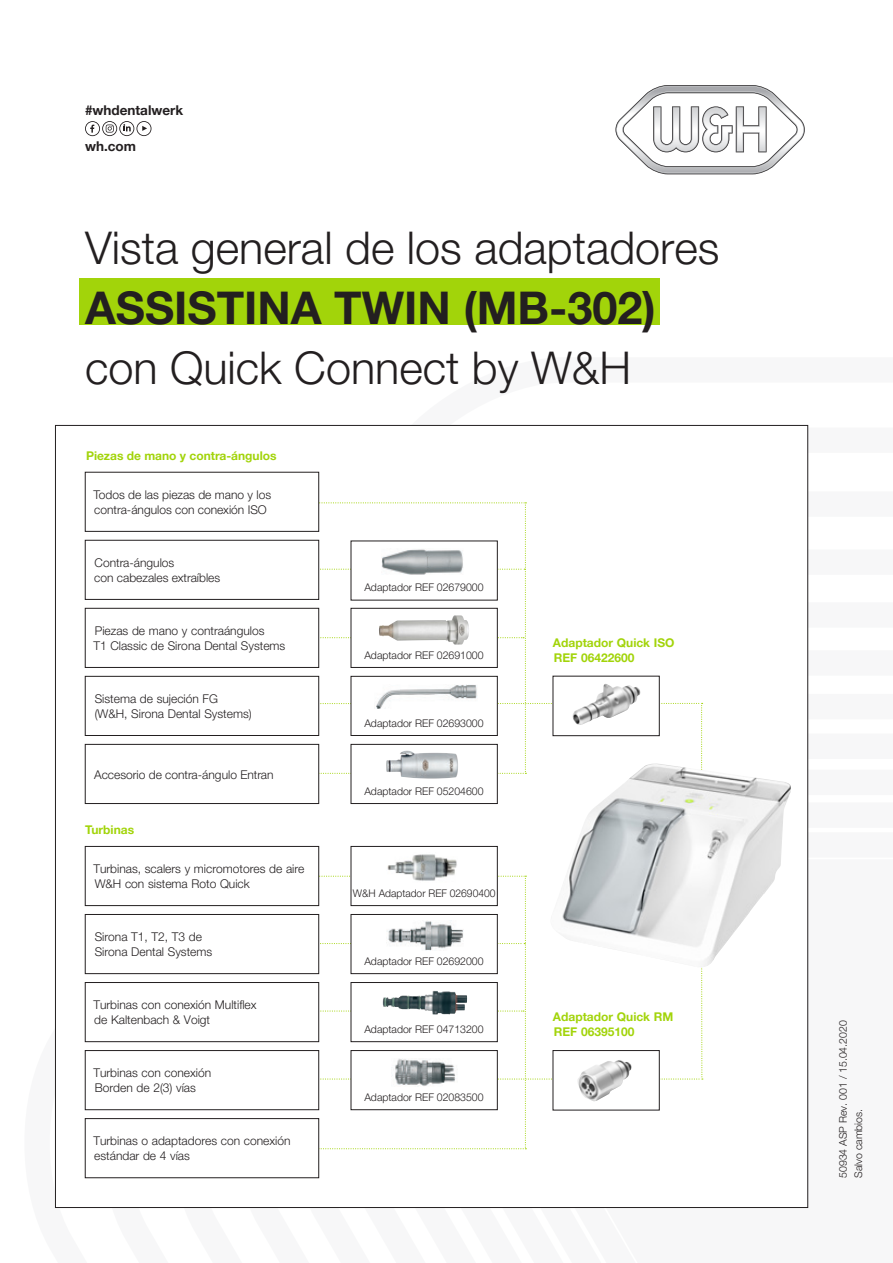
<style>
.page{position:relative;width:893px;height:1263px;background:#fff}
.page>*{position:absolute;margin:0;border:0;box-sizing:border-box;transform-origin:0 0}
.t1{font:45px "Helvetica Neue World 45 Lt";color:#231f20}
.t2{font:700 45px "Helvetica Neue World 75";color:#231f20}
.t3{font:700 13.5px "Helvetica Neue World 75";color:#231f20}
.t4{font:12px/15px "Helvetica Neue World 45 Lt";color:#231f20}
.t5{font:700 12px/15px "Helvetica Neue World 75";color:#a2d40a}
.t6{font:10.5px/15px "Helvetica Neue World 45 Lt";color:#231f20}
</style>
<div class="page">
<svg style="left:305px;top:502px;width:398px;height:272px"></svg>
<div style="left:85px;top:608px;width:234px;height:59px;background:#fff"></div>
<div style="left:85px;top:608px;width:234px;height:60px;border:1px solid #231f20"></div>
<div style="left:85px;top:540px;width:234px;height:59px;background:#fff"></div>
<div style="left:85px;top:540px;width:234px;height:60px;border:1px solid #231f20"></div>
<div style="left:85px;top:472px;width:234px;height:59px;background:#fff"></div>
<div style="left:85px;top:676px;width:234px;height:59px;background:#fff"></div>
<div style="left:85px;top:676px;width:234px;height:60px;border:1px solid #231f20"></div>
<div style="left:85px;top:744px;width:234px;height:59px;background:#fff"></div>
<div style="left:85px;top:744px;width:234px;height:60px;border:1px solid #231f20"></div>
<div style="left:351px;top:541px;width:146px;height:59px;background:#fff"></div>
<img style="left:382px;top:549px;width:81px;height:26px">
<div style="left:351px;top:608px;width:146px;height:59px;background:#fff"></div>
<div style="left:351px;top:608px;width:146px;height:60px;border:1px solid #231f20"></div>
<img style="left:379px;top:615px;width:90px;height:30px">
<div style="left:351px;top:676px;width:146px;height:59px;background:#fff"></div>
<div style="left:351px;top:676px;width:146px;height:60px;border:1px solid #231f20"></div>
<img style="left:376px;top:685px;width:101px;height:24px">
<div style="left:351px;top:744px;width:146px;height:59px;background:#fff"></div>
<div style="left:351px;top:744px;width:146px;height:60px;border:1px solid #231f20"></div>
<img style="left:386px;top:751px;width:72px;height:28px">
<div style="left:553px;top:676px;width:106px;height:60px;background:#fff"></div>
<img style="left:572px;top:684px;width:69px;height:41px">
<div style="left:553px;top:676px;width:106px;height:60px;border:1px solid #231f20"></div>
<svg style="left:305px;top:876px;width:398px;height:273px"></svg>
<div style="left:85px;top:846px;width:234px;height:59px;background:#fff"></div>
<div style="left:85px;top:846px;width:234px;height:60px;border:1px solid #231f20"></div>
<div style="left:351px;top:846px;width:146px;height:59px;background:#fff"></div>
<div style="left:351px;top:846px;width:146px;height:60px;border:1px solid #231f20"></div>
<img style="left:387px;top:854px;width:70px;height:27px">
<div style="left:85px;top:914px;width:234px;height:60px;background:#fff"></div>
<div style="left:85px;top:914px;width:234px;height:60px;border:1px solid #231f20"></div>
<div style="left:351px;top:1050px;width:146px;height:60px;background:#fff"></div>
<div style="left:351px;top:1050px;width:146px;height:60px;border:1px solid #231f20"></div>
<img style="left:392px;top:1059px;width:64px;height:27px">
<div style="left:351px;top:982px;width:146px;height:60px;background:#fff"></div>
<div style="left:351px;top:982px;width:146px;height:60px;border:1px solid #231f20"></div>
<img style="left:383px;top:991px;width:82px;height:24px">
<div style="left:351px;top:914px;width:146px;height:60px;background:#fff"></div>
<div style="left:351px;top:914px;width:146px;height:60px;border:1px solid #231f20"></div>
<img style="left:387px;top:921px;width:76px;height:29px">
<div style="left:85px;top:982px;width:234px;height:60px;background:#fff"></div>
<div style="left:85px;top:982px;width:234px;height:60px;border:1px solid #231f20"></div>
<div style="left:85px;top:1050px;width:234px;height:60px;background:#fff"></div>
<div style="left:85px;top:1050px;width:234px;height:60px;border:1px solid #231f20"></div>
<div style="left:85px;top:1118px;width:234px;height:60px;background:#fff"></div>
<div style="left:85px;top:1118px;width:234px;height:60px;border:1px solid #231f20"></div>
<div style="left:553px;top:1050px;width:106px;height:60px;background:#fff"></div>
<img style="left:577px;top:1060px;width:55px;height:42px">
<div style="left:553px;top:1050px;width:106px;height:60px;border:1px solid #231f20"></div>
<img style="left:550px;top:763px;width:241px;height:205px">
<svg style="left:615px;top:85px;width:190px;height:89px"></svg>
<svg style="left:85px;top:121px;width:66px;height:15px"></svg>
<div style="left:79px;top:278px;width:580px;height:46px;background:#a2d40a"></div>
<p class="t3" style="left:85px;top:102px;width:100px">#whdentalwerk</p>
<p class="t3" style="left:85px;top:138px;width:52px">wh.com</p>
<h1 class="t1" style="left:85px;top:222px;width:636px">Vista general de los adaptadores</h1>
<h1 class="t2" style="left:85px;top:282px;width:572px">ASSISTINA TWIN (MB-302)</h1>
<h1 class="t1" style="left:85px;top:342px;width:547px">con Quick Connect by W&amp;H</h1>
<p class="t5" style="left:86px;top:448px;width:192px">Piezas de mano y contra-ángulos</p>
<p class="t4" style="left:93px;top:487px;width:179px">Todos de las piezas de mano y los contra-ángulos con conexión ISO</p>
<p class="t4" style="left:94px;top:555px;width:127px">Contra-ángulos<br>con cabezales extraíbles</p>
<p class="t4" style="left:93px;top:623px;width:193px">Piezas de mano y contraángulos<br>T1 Classic de Sirona Dental Systems</p>
<p class="t4" style="left:95px;top:691px;width:159px">Sistema de sujeción FG (W&amp;H, Sirona Dental Systems)</p>
<p class="t4" style="left:94px;top:767px;width:181px">Accesorio de contra-ángulo Entran</p>
<p class="t5" style="left:85px;top:822px;width:50px">Turbinas</p>
<p class="t4" style="left:93px;top:861px;width:213px">Turbinas, scalers y micromotores de aire<br>W&amp;H con sistema Roto Quick</p>
<p class="t4" style="left:95px;top:929px;width:119px">Sirona T1, T2, T3 de<br>Sirona Dental Systems</p>
<p class="t4" style="left:93px;top:997px;width:165px">Turbinas con conexión Multiflex de Kaltenbach &amp; Voigt</p>
<p class="t4" style="left:93px;top:1065px;width:119px">Turbinas con conexión<br>Borden de 2(3) vías</p>
<p class="t4" style="left:93px;top:1133px;width:199px">Turbinas o adaptadores con conexión estándar de 4 vías</p>
<p class="t6" style="left:364px;top:580px;width:121px">Adaptador REF 02679000</p>
<p class="t6" style="left:364px;top:648px;width:121px">Adaptador REF 02691000</p>
<p class="t6" style="left:364px;top:716px;width:121px">Adaptador REF 02693000</p>
<p class="t6" style="left:364px;top:784px;width:121px">Adaptador REF 05204600</p>
<p class="t6" style="left:353px;top:886px;width:144px">W&amp;H Adaptador REF 02690400</p>
<p class="t6" style="left:364px;top:954px;width:121px">Adaptador REF 02692000</p>
<p class="t6" style="left:364px;top:1022px;width:121px">Adaptador REF 04713200</p>
<p class="t6" style="left:364px;top:1090px;width:121px">Adaptador REF 02083500</p>
<p class="t5" style="left:553px;top:635px;width:123px">Adaptador Quick ISO<br>REF 06422600</p>
<p class="t5" style="left:553px;top:1010px;width:122px">Adaptador Quick RM<br>REF 06395100</p>
<p class="t6" style="left:836px;top:1178px;width:159px;rotate:-90deg">50934 ASP Rev. 001 / 15.04.2020<br>Salvo cambios.</p>
</div>
